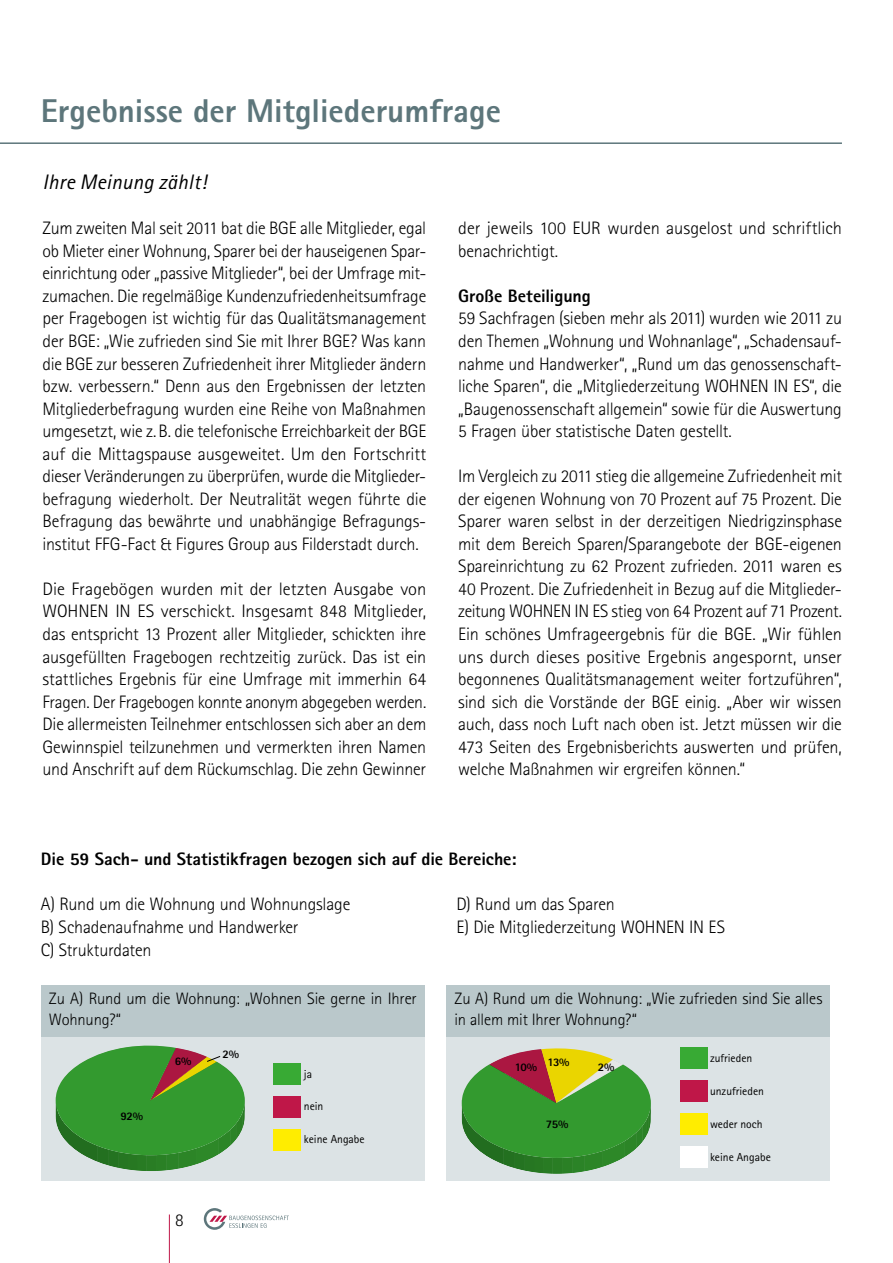
<style>
.page{position:relative;width:893px;height:1263px;background:#fff}
.page>*{position:absolute;margin:0;border:0;box-sizing:border-box;transform-origin:0 0}
.t1{font:800 33px "Rotis Sans Serif Std";color:#5d767b}
.t2{font:italic 21px "Rotis Sans Serif Std";letter-spacing:.01em;color:#000}
.t3{font:300 18px/22.5px "Rotis Sans Serif Std";letter-spacing:-.01em;color:#000;text-align:justify}
.t4{font:800 18px "Rotis Sans Serif Std";letter-spacing:-.005em;color:#000}
.t5{font:300 16.5px/21px "Rotis Sans Serif Std";letter-spacing:-.01em;color:#000}
.t6{font:11.55px "Rotis Sans Serif Std";color:#000}
.t7{font:800 11.55px "Rotis Sans Serif Std";letter-spacing:-.06em;color:#000}
</style>
<div class="page">
<hr style="left:169px;top:1214px;width:1px;height:49px;background:#bf1748">
<svg style="left:204px;top:1208px;width:85px;height:22px"></svg>
<div style="left:41px;top:1036px;width:384px;height:145px;background:#dce3e5"></div>
<div style="left:274px;top:1129px;width:27px;height:22px;background:#ffed00"></div>
<div style="left:274px;top:1096px;width:27px;height:22px;background:#bf1748"></div>
<div style="left:274px;top:1063px;width:27px;height:22px;background:#38aa34"></div>
<svg style="left:56px;top:1045px;width:189px;height:126px"></svg>
<div style="left:41px;top:985px;width:384px;height:51px;background:#bac8cb"></div>
<div style="left:446px;top:1036px;width:384px;height:145px;background:#dce3e5"></div>
<svg style="left:462px;top:1048px;width:189px;height:126px"></svg>
<div style="left:680px;top:1146px;width:27px;height:22px;background:#fff"></div>
<div style="left:680px;top:1113px;width:27px;height:22px;background:#ffed00"></div>
<div style="left:680px;top:1080px;width:27px;height:22px;background:#bf1748"></div>
<div style="left:680px;top:1047px;width:27px;height:22px;background:#38aa34"></div>
<div style="left:446px;top:985px;width:384px;height:51px;background:#bac8cb"></div>
<hr style="left:0;top:142px;width:842px;height:2px;background:#5d767b">
<h1 class="t1" style="left:41px;top:89px;width:462px">Ergebnisse der Mitgliederumfrage</h1>
<p class="t2" style="left:43px;top:170px;width:165px">Ihre Meinung zählt!</p>
<p class="t3" style="left:43px;top:217px;width:385px">Zum zweiten Mal seit 2011 bat die BGE alle Mitglieder, egal ob Mieter einer Wohnung, Sparer bei der hauseigenen Spar&shy;einrichtung oder „passive Mitglieder“, bei der Umfrage mit&shy;zumachen. Die regelmäßige Kundenzufriedenheitsumfrage per Fragebogen ist wichtig für das Qualitätsmanagement der BGE: „Wie zufrieden sind Sie mit Ihrer BGE? Was kann die BGE zur besseren Zufriedenheit ihrer Mitglieder ändern bzw. verbessern.“ Denn aus den Ergebnissen der letzten Mitgliederbefragung wurden eine Reihe von Maßnahmen umgesetzt, wie z.B. die telefonische Erreichbarkeit der BGE auf die Mittagspause ausgeweitet. Um den Fortschritt dieser Veränderungen zu überprüfen, wurde die Mitglieder&shy;befragung wiederholt. Der Neutralität wegen führte die Befragung das bewährte und unabhängige Befragungs&shy;institut FFG-Fact &amp; Figures Group aus Filderstadt durch.</p>
<p class="t3" style="left:43px;top:578px;width:385px">Die Fragebögen wurden mit der letzten Ausgabe von WOHNEN IN ES verschickt. Insgesamt 848 Mitglieder, das entspricht 13 Prozent aller Mitglieder, schickten ihre ausgefüllten Fragebogen rechtzeitig zurück. Das ist ein stattliches Ergebnis für eine Umfrage mit immerhin 64<br>Fragen. Der Fragebogen konnte anonym abgegeben werden.<br>Die allermeisten Teilnehmer entschlossen sich aber an dem Gewinnspiel teilzunehmen und vermerkten ihren Namen und Anschrift auf dem Rückumschlag. Die zehn Gewinner</p>
<p class="t3" style="left:458px;top:217px;width:385px">der jeweils 100 EUR wurden ausgelost und schriftlich benachrichtigt.</p>
<p class="t4" style="left:458px;top:284px;width:134px">Große Beteiligung</p>
<p class="t3" style="left:458px;top:307px;width:385px">59 Sachfragen (sieben mehr als 2011) wurden wie 2011 zu den Themen „Wohnung und Wohnanlage“, „Schadensauf&shy;nahme und Handwerker“, „Rund um das genossenschaft&shy;liche Sparen“, die „Mitgliederzeitung WOHNEN IN ES“, die „Baugenossenschaft allgemein“ sowie für die Auswertung 5 Fragen über statistische Daten gestellt.</p>
<p class="t3" style="left:458px;top:465px;width:385px">Im Vergleich zu 2011 stieg die allgemeine Zufriedenheit mit der eigenen Wohnung von 70 Prozent auf 75 Prozent. Die Sparer waren selbst in der derzeitigen Niedrigzinsphase mit dem Bereich Sparen/Sparangebote der BGE-eigenen Spareinrichtung zu 62 Prozent zufrieden. 2011 waren es 40 Prozent. Die Zufriedenheit in Bezug auf die Mitglieder&shy;zeitung WOHNEN IN ES stieg von 64 Prozent auf 71 Prozent.<br>Ein schönes Umfrageergebnis für die BGE. „Wir fühlen uns durch dieses positive Ergebnis angespornt, unser begonnenes Qualitätsmanagement weiter fortzuführen“, sind sich die Vorstände der BGE einig. „Aber wir wissen auch, dass noch Luft nach oben ist. Jetzt müssen wir die 473 Seiten des Ergebnisberichts auswerten und prüfen, welche Maßnahmen wir ergreifen können.“</p>
<p class="t4" style="left:41px;top:848px;width:477px">Die 59 Sach- und Statistikfragen bezogen sich auf die Bereiche:</p>
<p class="t3" style="left:41px;top:893px;width:311px;text-align:left">A) Rund um die Wohnung und Wohnungslage<br>B) Schadenaufnahme und Handwerker<br>C) Strukturdaten</p>
<p class="t3" style="left:456px;top:893px;width:270px">D) Rund um das Sparen<br>E) Die Mitgliederzeitung WOHNEN IN ES</p>
<p class="t5" style="left:49px;top:988px;width:369px">Zu A) Rund um die Wohnung: „Wohnen Sie gerne in Ihrer<br>Wohnung?“</p>
<p class="t7" style="left:120px;top:1108px;width:24px">92%</p>
<p class="t7" style="left:175px;top:1053px;width:18px">6%</p>
<p class="t7" style="left:222px;top:1047px;width:18px">2%</p>
<p class="t3" style="left:175px;top:1209px;width:10px">8</p>
<p class="t6" style="left:304px;top:1067px;width:10px">ja</p>
<p class="t6" style="left:304px;top:1100px;width:21px">nein</p>
<p class="t6" style="left:304px;top:1133px;width:62px">keine Angabe</p>
<p class="t5" style="left:455px;top:988px;width:369px">Zu A) Rund um die Wohnung: „Wie zufrieden sind Sie alles in allem mit Ihrer Wohnung?“</p>
<p class="t7" style="left:515px;top:1058px;width:56px">10% 13%</p>
<p class="t7" style="left:598px;top:1060px;width:18px">2%</p>
<p class="t7" style="left:546px;top:1116px;width:24px">75%</p>
<p class="t6" style="left:710px;top:1051px;width:44px">zufrieden</p>
<p class="t6" style="left:710px;top:1084px;width:55px">unzufrieden</p>
<p class="t6" style="left:710px;top:1117px;width:54px">weder noch</p>
<p class="t6" style="left:710px;top:1150px;width:62px">keine Angabe</p>
</div>
